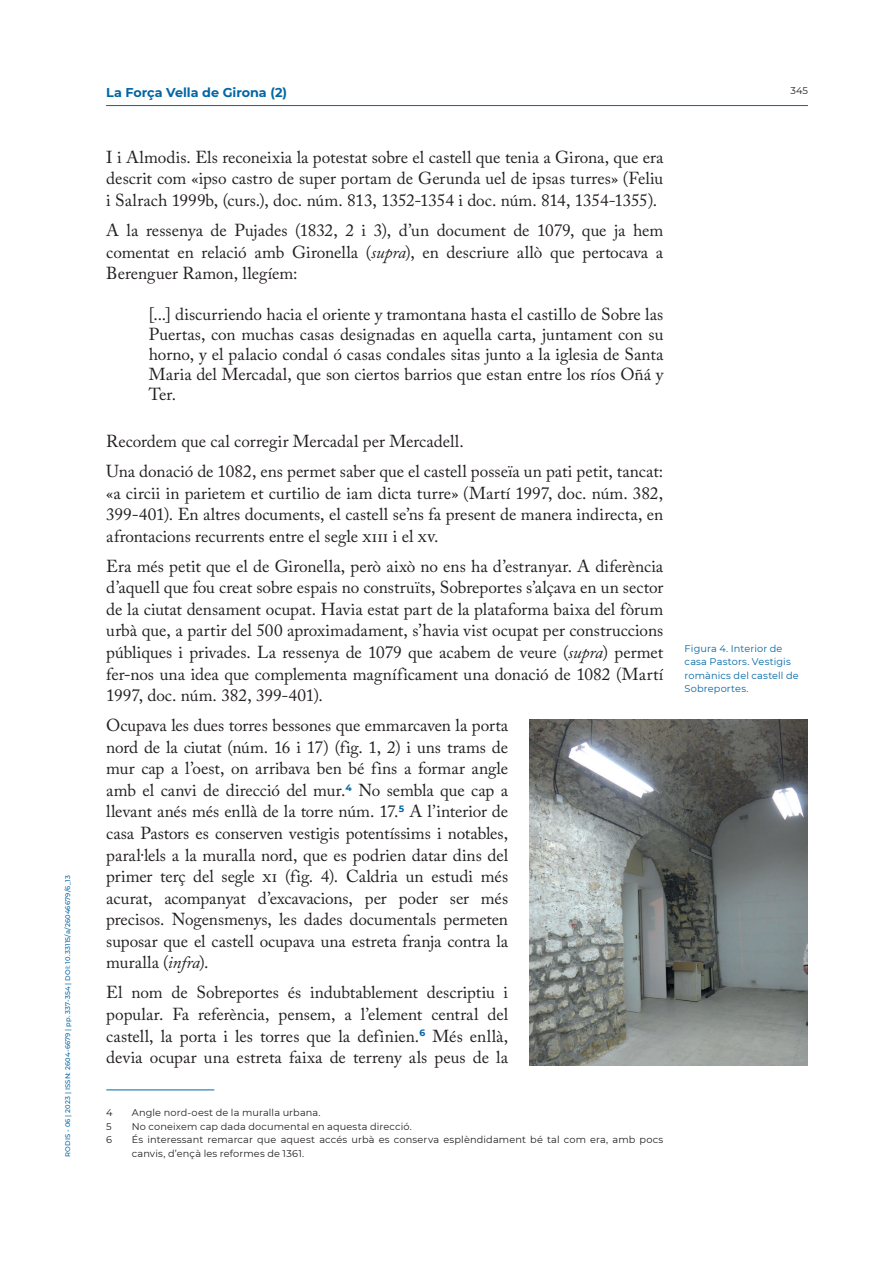
<style>
.page{position:relative;width:893px;height:1263px;background:#fff}
.page>*{position:absolute;margin:0;border:0;box-sizing:border-box;transform-origin:0 0}
.Cita_regular-000-unica{font:17.25px/21.6px "Adobe Caslon Pro";color:#231f20;text-align:justify}
.t1{font:700 12.75px "Montserrat";color:#0166a5}
.Notapeu{font:9.75px/13.5px "Montserrat";letter-spacing:.015em;color:#231f20}
.Peu_foto{font:9.75px/13.5px "Montserrat";letter-spacing:.015em;color:#0166a5}
.t2{font:500 6.75px "Montserrat";letter-spacing:.025em;color:#0166a5}
.s1{font-style:italic}
</style>
<div class="page">
<hr style="left:106px;top:105px;width:702px;height:1px;background:#0166a5">
<hr style="left:106px;top:1090px;width:108px;height:1px;background:#0166a5">
<img style="left:529px;top:719px;width:279px;height:346px">
<p class="t2" style="left:63px;top:1157px;width:283px;rotate:-90deg">RODIS - 06 | 2023 | ISSN: 2604-6679 | pp. 337-354 | DOI: 10.33115/a/26046679/6_13</p>
<p class="t1" style="left:106px;top:84px;width:182px">La Força Vella de Girona (2)</p>
<p class="Notapeu" style="left:790px;top:84px;width:19px">345</p>
<p class="Cita_regular-000-unica" style="left:106px;top:146px;width:559px">I i Almodis. Els reconeixia la potestat sobre el castell que tenia a Girona, que era descrit com «ipso castro de super portam de Gerunda uel de ipsas turres» (Feliu i Salrach 1999b, (curs.), doc. núm. 813, 1352‑1354 i doc. núm. 814, 1354‑1355).</p>
<p class="Cita_regular-000-unica" style="left:106px;top:219px;width:559px">A la ressenya de Pujades (1832, 2 i 3), d’un document de 1079, que ja hem comentat en relació amb Gironella (<span class="s1">supra</span>), en descriure allò que pertocava a Berenguer Ramon, llegíem:</p>
<p class="Cita_regular-000-unica" style="left:149px;top:304px;width:516px;line-height:19.8px">[...] discurriendo hacia el oriente y tramontana hasta el castillo de Sobre las Puertas, con muchas casas designadas en aquella carta, juntament con su horno, y el palacio condal ó casas condales sitas junto a la iglesia de Santa Maria del Mercadal, que son ciertos barrios que estan entre los ríos Oñá y Ter.</p>
<p class="Cita_regular-000-unica" style="left:106px;top:430px;width:359px">Recordem que cal corregir Mercadal per Mercadell.</p>
<p class="Cita_regular-000-unica" style="left:106px;top:460px;width:559px">Una donació de 1082, ens permet saber que el castell posseïa un pati petit, tancat: «a circii in parietem et curtilio de iam dicta turre» (Martí 1997, doc. núm. 382, 399‑401). En altres documents, el castell se’ns fa present de manera indirecta, en afrontacions recurrents entre el segle xiii i el xv.</p>
<p class="Cita_regular-000-unica" style="left:106px;top:555px;width:559px">Era més petit que el de Gironella, però això no ens ha d’estranyar. A diferència d’aquell que fou creat sobre espais no construïts, Sobreportes s’alçava en un sector de la ciutat densament ocupat. Havia estat part de la plataforma baixa del fòrum urbà que, a partir del 500 aproximadament, s’havia vist ocupat per construccions públiques i privades. La ressenya de 1079 que acabem de veure (<span class="s1">supra</span>) permet fer‑nos una idea que complementa magníficament una donació de 1082 (Martí 1997, doc. núm. 382, 399‑401).</p>
<p class="Cita_regular-000-unica" style="left:106px;top:714px;width:403px">Ocupava les dues torres bessones que emmarcaven la porta nord de la ciutat (núm. 16 i 17) (fig. 1, 2) i uns trams de mur cap a l’oest, on arribava ben bé fins a formar angle amb el canvi de direcció del mur.<sup>4</sup> No sembla que cap a llevant anés més enllà de la torre núm. 17.<sup>5</sup> A l’interior de casa Pastors es conserven vestigis potentíssims i notables, paral·lels a la muralla nord, que es podrien datar dins del primer terç del segle xi (fig. 4). Caldria un estudi més acurat, acompanyat d’excavacions, per poder ser més precisos. Nogensmenys, les dades documentals permeten suposar que el castell ocupava una estreta franja contra la muralla (<span class="s1">infra</span>).</p>
<p class="Cita_regular-000-unica" style="left:106px;top:982px;width:403px">El nom de Sobreportes és indubtablement descriptiu i popular. Fa referència, pensem, a l’element central del castell, la porta i les torres que la definien.<sup>6</sup> Més enllà, devia ocupar una estreta faixa de terreny als peus de la</p>
<p class="Notapeu" style="left:106px;top:1105px;width:8px">4</p>
<p class="Notapeu" style="left:132px;top:1105px;width:190px">Angle nord‑oest de la muralla urbana.</p>
<p class="Notapeu" style="left:106px;top:1119px;width:7px">5</p>
<p class="Notapeu" style="left:132px;top:1119px;width:281px">No coneixem cap dada documental en aquesta direcció.</p>
<p class="Notapeu" style="left:106px;top:1132px;width:7px">6</p>
<p class="Notapeu" style="left:132px;top:1132px;width:533px">És interessant remarcar que aquest accés urbà es conserva esplèndidament bé tal com era, amb pocs canvis, d’ençà les reformes de 1361.</p>
<p class="Peu_foto" style="left:685px;top:641px;width:116px">Figura 4. Interior de casa Pastors. Vestigis romànics del castell de<br>Sobreportes.</p>
</div>
